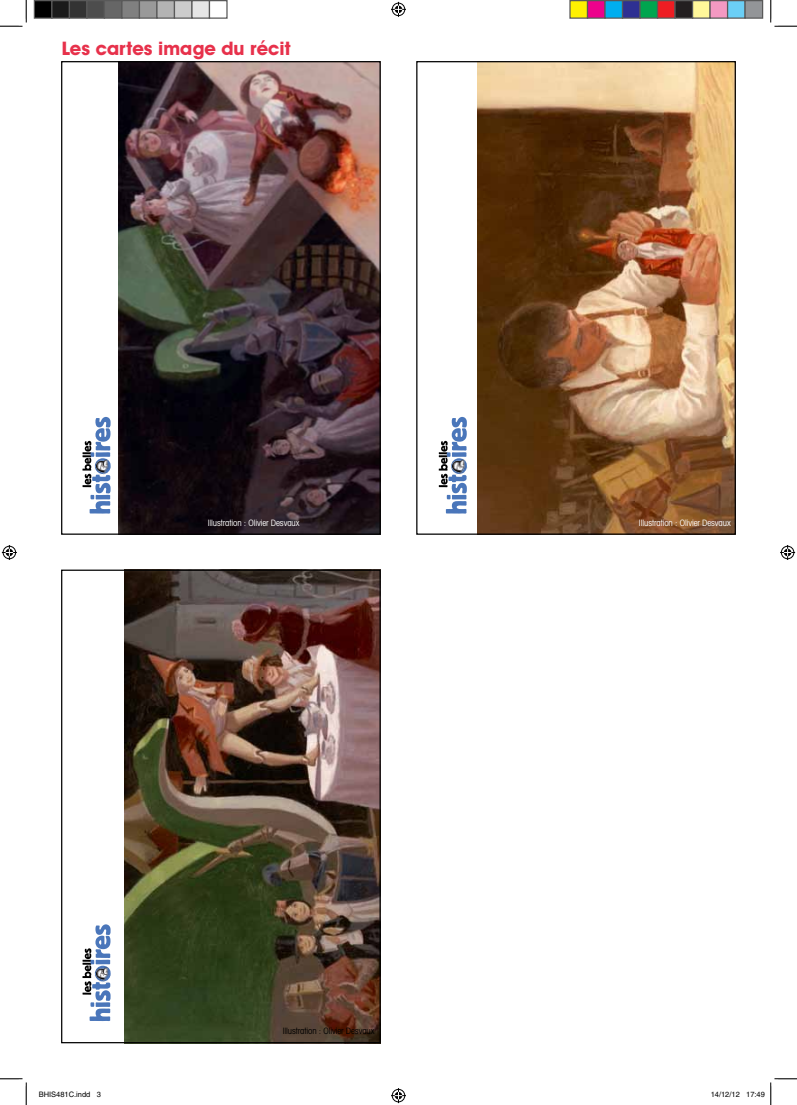
<style>
.page{position:relative;width:797px;height:1105px;background:#fff}
.page>*{position:absolute;margin:0;border:0;box-sizing:border-box;transform-origin:0 0}
.t1{font:700 18.75px "Avant Garde IT Cby BT";color:#e7314b}
.t2{font:condensed 8.75px "Avant Garde IT Cby BT";letter-spacing:-.01em;color:#fff}
.t3{font:condensed 8.75px "Avant Garde IT Cby BT";letter-spacing:-.01em;color:#000}
.t4{font:7.5px "Helvetica";color:#000}
</style>
<div class="page">
<img style="left:124px;top:572px;width:255px;height:469px">
<img style="left:118px;top:63px;width:261px;height:470px">
<img style="left:477px;top:63px;width:257px;height:470px">
<div style="left:416px;top:61px;width:320px;height:474px;border:1px solid #000"></div>
<div style="left:61px;top:61px;width:320px;height:474px;border:1px solid #000"></div>
<div style="left:61px;top:570px;width:320px;height:473px;border:1px solid #000"></div>
<svg style="left:439px;top:417px;width:28px;height:97px"></svg>
<svg style="left:82px;top:924px;width:29px;height:97px"></svg>
<svg style="left:82px;top:417px;width:29px;height:97px"></svg>
<svg style="left:0;top:0;width:27px;height:27px"></svg>
<svg style="left:0;top:1078px;width:27px;height:27px"></svg>
<svg style="left:770px;top:0;width:27px;height:27px"></svg>
<svg style="left:391px;top:2px;width:15px;height:15px"></svg>
<svg style="left:391px;top:1088px;width:15px;height:15px"></svg>
<svg style="left:2px;top:545px;width:15px;height:15px"></svg>
<svg style="left:780px;top:545px;width:15px;height:15px"></svg>
<div style="left:34px;top:1px;width:18px;height:17px;background:#000"></div>
<div style="left:34px;top:0;width:18px;height:19px;border:1px solid #595959"></div>
<div style="left:52px;top:1px;width:17px;height:17px;background:#1a1a1a"></div>
<div style="left:51px;top:0;width:19px;height:19px;border:1px solid #595959"></div>
<div style="left:69px;top:1px;width:18px;height:17px;background:#333"></div>
<div style="left:69px;top:0;width:19px;height:19px;border:1px solid #595959"></div>
<div style="left:87px;top:1px;width:17px;height:17px;background:#4d4d4d"></div>
<div style="left:86px;top:0;width:19px;height:19px;border:1px solid #595959"></div>
<div style="left:104px;top:1px;width:18px;height:17px;background:#666"></div>
<div style="left:104px;top:0;width:18px;height:19px;border:1px solid #595959"></div>
<div style="left:122px;top:1px;width:17px;height:17px;background:#808080"></div>
<div style="left:121px;top:0;width:19px;height:19px;border:1px solid #595959"></div>
<div style="left:139px;top:1px;width:18px;height:17px;background:#999"></div>
<div style="left:139px;top:0;width:19px;height:19px;border:1px solid #595959"></div>
<div style="left:157px;top:1px;width:17px;height:17px;background:#b3b3b3"></div>
<div style="left:156px;top:0;width:19px;height:19px;border:1px solid #595959"></div>
<div style="left:174px;top:1px;width:18px;height:17px;background:#ccc"></div>
<div style="left:174px;top:0;width:18px;height:19px;border:1px solid #595959"></div>
<div style="left:192px;top:1px;width:17px;height:17px;background:#e6e6e6"></div>
<div style="left:191px;top:0;width:19px;height:19px;border:1px solid #595959"></div>
<div style="left:209px;top:0;width:19px;height:19px;border:1px solid #595959"></div>
<div style="left:570px;top:1px;width:17px;height:17px;background:#fff101"></div>
<div style="left:569px;top:0;width:19px;height:19px;border:1px solid #595959"></div>
<div style="left:587px;top:1px;width:18px;height:17px;background:#ed028c"></div>
<div style="left:587px;top:0;width:18px;height:19px;border:1px solid #595959"></div>
<div style="left:605px;top:1px;width:17px;height:17px;background:#00aeef"></div>
<div style="left:604px;top:0;width:19px;height:19px;border:1px solid #595959"></div>
<div style="left:622px;top:1px;width:18px;height:17px;background:#2e3092"></div>
<div style="left:622px;top:0;width:18px;height:19px;border:1px solid #595959"></div>
<div style="left:640px;top:1px;width:17px;height:17px;background:#00a54f"></div>
<div style="left:639px;top:0;width:19px;height:19px;border:1px solid #595959"></div>
<div style="left:657px;top:1px;width:18px;height:17px;background:#ee1d23"></div>
<div style="left:657px;top:0;width:18px;height:19px;border:1px solid #595959"></div>
<div style="left:675px;top:1px;width:17px;height:17px;background:#231f20"></div>
<div style="left:674px;top:0;width:19px;height:19px;border:1px solid #595959"></div>
<div style="left:692px;top:1px;width:18px;height:17px;background:#fff79a"></div>
<div style="left:692px;top:0;width:18px;height:19px;border:1px solid #595959"></div>
<div style="left:710px;top:1px;width:17px;height:17px;background:#f499c2"></div>
<div style="left:709px;top:0;width:19px;height:19px;border:1px solid #595959"></div>
<div style="left:727px;top:1px;width:18px;height:17px;background:#6bcff6"></div>
<div style="left:727px;top:0;width:18px;height:19px;border:1px solid #595959"></div>
<div style="left:745px;top:1px;width:17px;height:17px;background:#939598"></div>
<div style="left:744px;top:0;width:19px;height:19px;border:1px solid #595959"></div>
<svg style="left:770px;top:1078px;width:27px;height:27px"></svg>
<h1 class="t1" style="left:62px;top:37px;width:230px">Les cartes image du récit</h1>
<p class="t2" style="left:208px;top:518px;width:93px">Illustration : Olivier Desvaux</p>
<p class="t3" style="left:283px;top:1026px;width:93px">Illustration : Olivier Desvaux</p>
<p class="t2" style="left:639px;top:518px;width:93px">Illustration : Olivier Desvaux</p>
<p class="t4" style="left:39px;top:1090px;width:64px">BHIS481C.indd 3</p>
<p class="t4" style="left:710px;top:1090px;width:56px">14/12/12 17:49</p>
</div>
